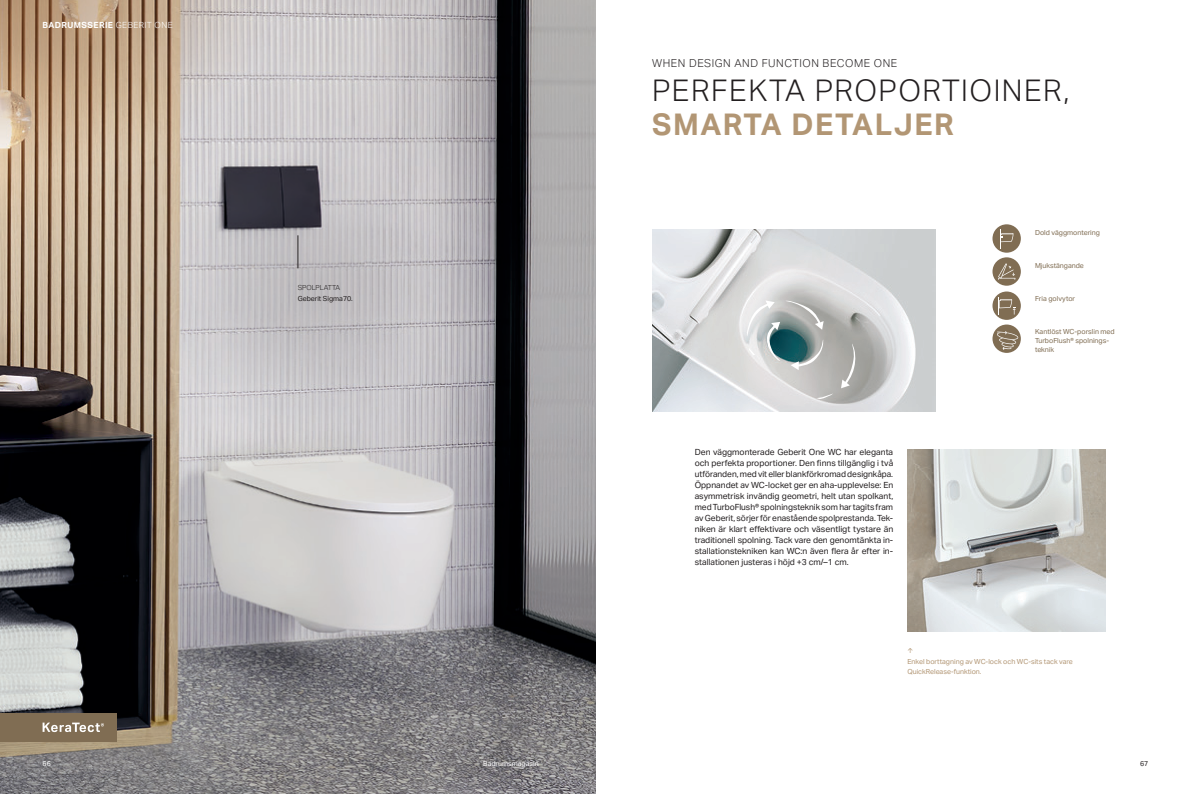
<style>
.page{position:relative;width:1191px;height:794px;background:#fff}
.page>*{position:absolute;margin:0;border:0;box-sizing:border-box;transform-origin:0 0}
.t1{font:300 30px "Aktiv Grotesk Geberit";letter-spacing:.05em;color:#231f20}
.t2{font:700 30px "Aktiv Grotesk Geberit";letter-spacing:.05em;color:#b29674}
.t3{font:300 11px "Aktiv Grotesk Geberit";letter-spacing:.05em;color:#231f20}
.t4{font:8.5px/11px "Aktiv Grotesk Geberit";color:#231f20;text-align:justify}
.t5{font:700 8.5px "Aktiv Grotesk Geberit";letter-spacing:.05em;color:#fff}
.t6{font:7px/9px "Aktiv Grotesk Geberit";color:#806d53}
.t7{font:7px/11px "Aktiv Grotesk Geberit";color:#b29674}
.t8{font:7px "Aktiv Grotesk Geberit";color:#231f20}
.t9{font:7px "Aktiv Grotesk Geberit";color:#fff}
.t10{font:300 7px "Aktiv Grotesk Geberit";color:#231f20}
.s1{font-weight:300}
</style>
<div class="page">
<img style="left:0;top:0;width:595px;height:794px">
<hr style="left:298px;top:235px;width:1px;height:33px;background:#231f20">
<img style="left:652px;top:229px;width:283px;height:182px">
<svg style="left:841px;top:343px;width:15px;height:45px"></svg>
<svg style="left:746px;top:300px;width:86px;height:100px;background:#b3bbbb"></svg>
<img style="left:907px;top:449px;width:199px;height:182px">
<div style="left:0;top:713px;width:117px;height:28px;background:#806d53"></div>
<svg style="left:43px;top:722px;width:61px;height:10px"></svg>
<div style="left:992px;top:224px;width:28px;height:29px;background:#806d53;border-radius:50%"></div>
<svg style="left:1000px;top:229px;width:13px;height:19px"></svg>
<div style="left:992px;top:257px;width:28px;height:29px;background:#806d53;border-radius:50%"></div>
<svg style="left:998px;top:263px;width:17px;height:17px"></svg>
<div style="left:992px;top:291px;width:28px;height:29px;background:#806d53;border-radius:50%"></div>
<svg style="left:998px;top:297px;width:17px;height:17px"></svg>
<div style="left:992px;top:324px;width:28px;height:29px;background:#806d53;border-radius:50%"></div>
<svg style="left:996px;top:331px;width:22px;height:19px"></svg>
<p class="t5" style="left:43px;top:20px;width:132px">BADRUMSSERIE <span class="s1">GEBERIT ONE</span></p>
<p class="t10" style="left:298px;top:284px;width:44px">SPOLPLATTA</p>
<p class="t8" style="left:298px;top:295px;width:57px">Geberit Sigma70.</p>
<p class="t3" style="left:652px;top:57px;width:247px">WHEN DESIGN AND FUNCTION BECOME ONE</p>
<h1 class="t1" style="left:652px;top:73px;width:419px">PERFEKTA PROPORTIOINER,</h1>
<h1 class="t2" style="left:652px;top:106px;width:303px">SMARTA DETALJER</h1>
<p class="t6" style="left:1035px;top:228px;width:66px">Dold väggmontering</p>
<p class="t6" style="left:1035px;top:261px;width:50px">Mjukstängande</p>
<p class="t6" style="left:1035px;top:294px;width:42px">Fria golvytor</p>
<p class="t6" style="left:1035px;top:327px;width:81px">Kantlöst WC-porslin med<br>TurboFlush® spolnings&shy;teknik</p>
<p class="t4" style="left:694px;top:447px;width:200px">Den väggmonterade Geberit One WC har eleganta och perfekta proportioner. Den finns tillgänglig i två utföranden, med vit eller blankförkromad designkåpa.<br>Öppnandet av WC-locket ger en aha-upplevelse: En asymmetrisk invändig geometri, helt utan spolkant, med TurboFlush® spolningsteknik som har tagits fram av Geberit, sörjer för enastående spolprestanda. Tek&shy;niken är klart effektivare och väsentligt tystare än traditionell spolning. Tack vare den genomtänkta in&shy;stallationstekniken kan WC:n även flera år efter in&shy;stallationen justeras i höjd +3 cm/–1 cm.</p>
<p class="t7" style="left:907px;top:645px;width:167px">↑<br>Enkel borttagning av WC-lock och WC-sits tack vare</p>
<p class="t7" style="left:907px;top:665px;width:76px">QuickRelease-funktion.</p>
<p class="t9" style="left:43px;top:759px;width:10px">66</p>
<p class="t9" style="left:483px;top:759px;width:57px">Badrumsmagasin</p>
<p class="t8" style="left:1140px;top:759px;width:10px">67</p>
</div>
